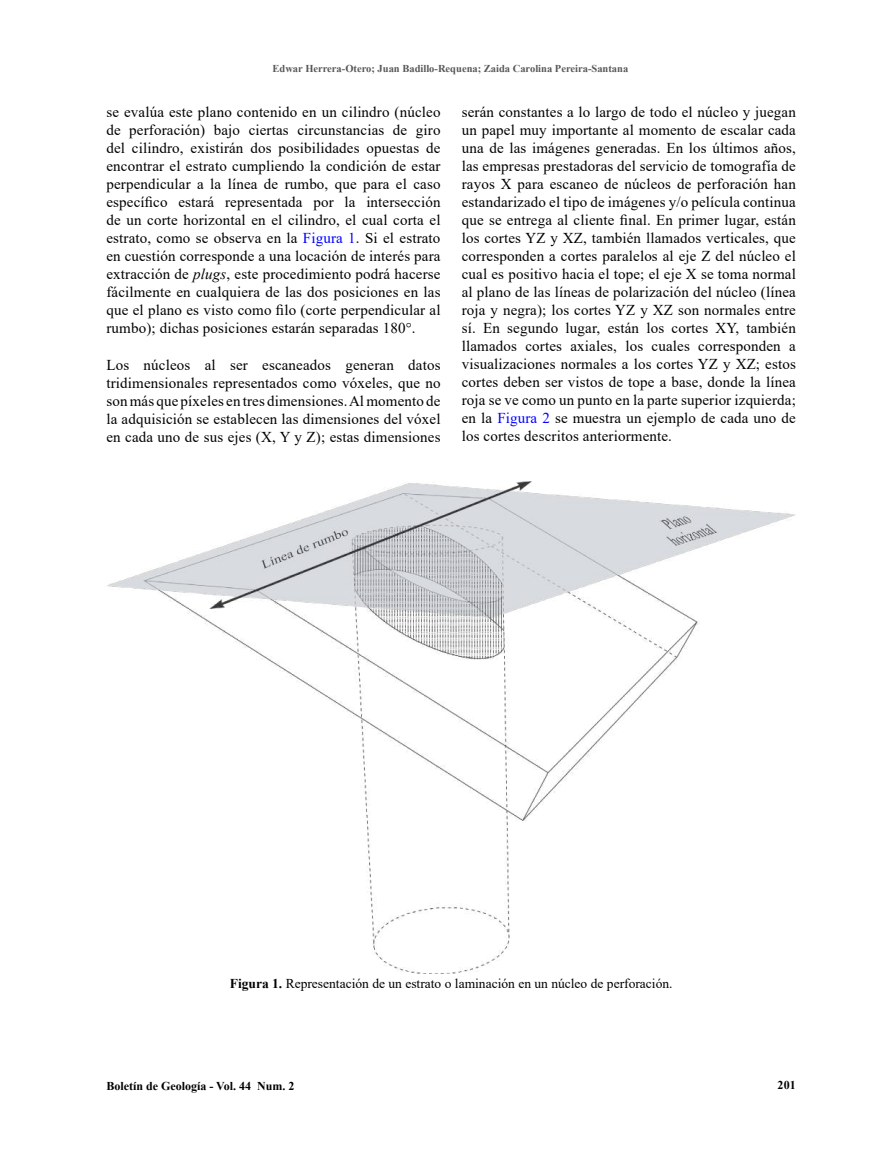
<style>
.page{position:relative;width:881px;height:1149px;background:#fff}
.page>*{position:absolute;margin:0;border:0;box-sizing:border-box;transform-origin:0 0}
.t1{font:15px/18px "Times New Roman";letter-spacing:.01em;color:#000;text-align:justify}
.t2{font:13.5px "Times New Roman";color:#000}
.t3{font:700 12px "Times New Roman";color:#000}
.t4{font:700 10.5px "Times New Roman";color:#575756}
.s1{color:#00f}
.s2{font-style:italic}
.s3{font-weight:700}
</style>
<div class="page">
<img style="left:107px;top:481px;width:688px;height:492px">
<p class="t4" style="left:272px;top:61px;width:357px">Edwar Herrera-Otero; Juan Badillo-Requena; Zaida Carolina Pereira-Santana</p>
<p class="t1" style="left:106px;top:102px;width:335px">se evalúa este plano contenido en un cilindro (núcleo de perforación) bajo ciertas circunstancias de giro del cilindro, existirán dos posibilidades opuestas de encontrar el estrato cumpliendo la condición de estar perpendicular a la línea de rumbo, que para el caso específico estará representada por la intersección de un corte horizontal en el cilindro, el cual corta el estrato, como se observa en la <span class="s1">Figura 1</span>. Si el estrato en cuestión corresponde a una locación de interés para extracción de <span class="s2">plugs</span>, este procedimiento podrá hacerse fácilmente en cualquiera de las dos posiciones en las que el plano es visto como filo (corte perpendicular al rumbo); dichas posiciones estarán separadas 180°.</p>
<p class="t1" style="left:106px;top:355px;width:335px">Los núcleos al ser escaneados generan datos tridimensionales representados como vóxeles, que no son más que píxeles en tres dimensiones. Al momento de la adquisición se establecen las dimensiones del vóxel en cada uno de sus ejes (X, Y y Z); estas dimensiones</p>
<p class="t1" style="left:461px;top:102px;width:335px">serán constantes a lo largo de todo el núcleo y juegan un papel muy importante al momento de escalar cada una de las imágenes generadas. En los últimos años, las empresas prestadoras del servicio de tomografía de rayos X para escaneo de núcleos de perforación han estandarizado el tipo de imágenes y/o película continua que se entrega al cliente final. En primer lugar, están los cortes YZ y XZ, también llamados verticales, que corresponden a cortes paralelos al eje Z del núcleo el cual es positivo hacia el tope; el eje X se toma normal al plano de las líneas de polarización del núcleo (línea roja y negra); los cortes YZ y XZ son normales entre sí. En segundo lugar, están los cortes XY, también llamados cortes axiales, los cuales corresponden a visualizaciones normales a los cortes YZ y XZ; estos cortes deben ser vistos de tope a base, donde la línea roja se ve como un punto en la parte superior izquierda; en la <span class="s1">Figura 2</span> se muestra un ejemplo de cada uno de los cortes descritos anteriormente.</p>
<p class="t2" style="left:230px;top:973px;width:444px"><span class="s3">Figura 1.</span> Representación de un estrato o laminación en un núcleo de perforación.</p>
<p class="t3" style="left:106px;top:1076px;width:190px">Boletín de Geología - Vol. 44 Num. 2</p>
<p class="t3" style="left:777px;top:1076px;width:20px">201</p>
</div>
